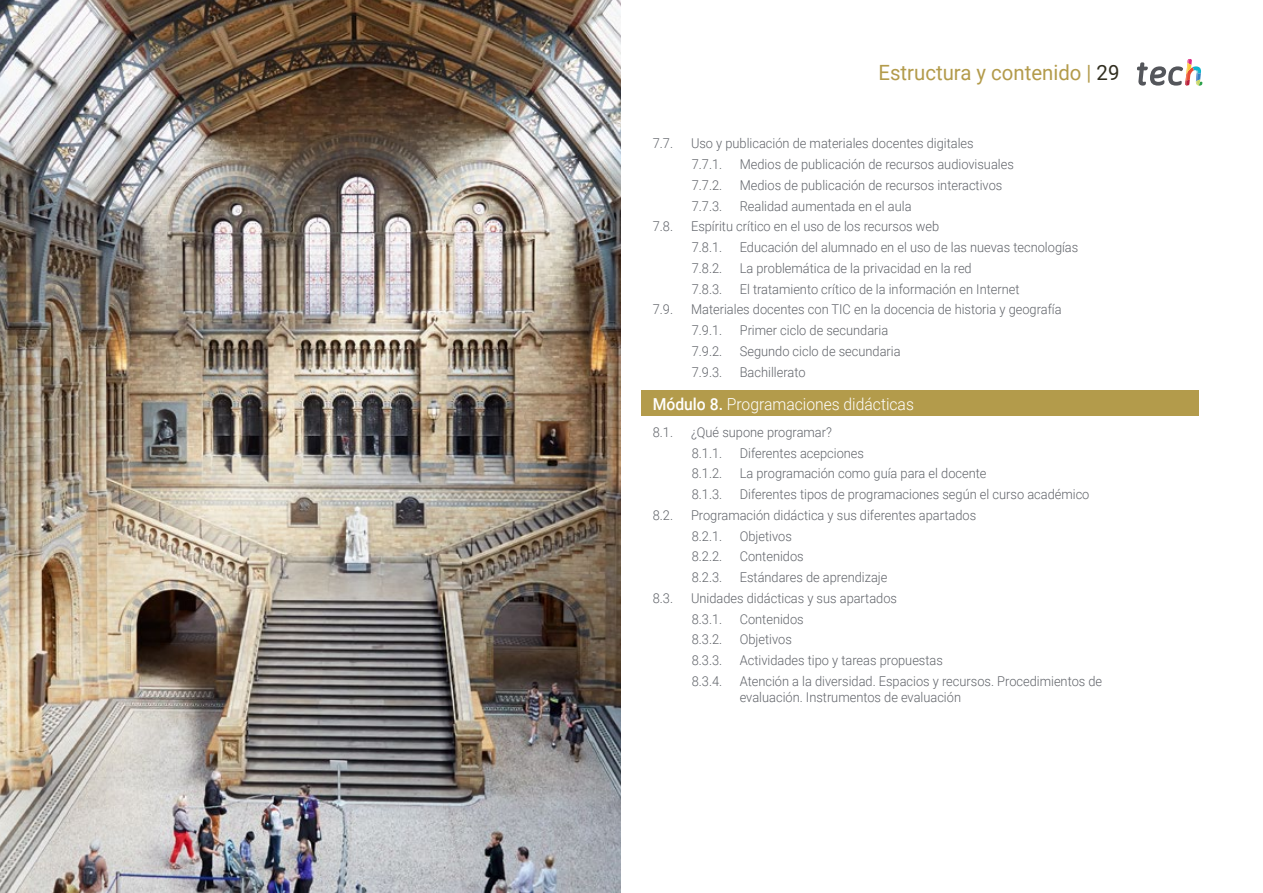
<style>
.page{position:relative;width:1263px;height:893px;background:#fff}
.page>*{position:absolute;margin:0;border:0;box-sizing:border-box;transform-origin:0 0}
.t1{font:21px "Roboto";color:#b39b4b}
.t2{font:300 16.5px "Roboto";color:#fff;scale:.95 1}
.t3{font:300 13.5px/20.7px "Roboto";color:#61646a;scale:.95 1}
.s1{color:#312e20}
.s2{font-weight:500}
</style>
<div class="page">
<svg style="left:1137px;top:59px;width:65px;height:27px"></svg>
<div style="left:642px;top:391px;width:557px;height:25px;background:#b39b4b"></div>
<img style="left:0;top:0;width:621px;height:893px">
<h1 class="t1" style="left:878px;top:57px;width:242px">Estructura y contenido | <span class="s1">29</span></h1>
<p class="t3" style="left:653px;top:133px;width:23px">7.7.</p>
<p class="t3" style="left:691px;top:133px;width:299px">Uso y publicación de materiales docentes digitales<br>7.7.1.</p>
<p class="t3" style="left:740px;top:153px;width:290px">Medios de publicación de recursos audiovisuales</p>
<p class="t3" style="left:692px;top:174px;width:34px">7.7.2.</p>
<p class="t3" style="left:740px;top:174px;width:278px">Medios de publicación de recursos interactivos</p>
<p class="t3" style="left:692px;top:195px;width:34px">7.7.3.</p>
<p class="t3" style="left:740px;top:195px;width:182px">Realidad aumentada en el aula</p>
<p class="t3" style="left:653px;top:216px;width:23px">7.8.</p>
<p class="t3" style="left:691px;top:216px;width:263px">Espíritu crítico en el uso de los recursos web<br>7.8.1.</p>
<p class="t3" style="left:740px;top:236px;width:358px">Educación del alumnado en el uso de las nuevas tecnologías</p>
<p class="t3" style="left:692px;top:257px;width:34px">7.8.2.</p>
<p class="t3" style="left:740px;top:257px;width:246px">La problemática de la privacidad en la red</p>
<p class="t3" style="left:692px;top:278px;width:34px">7.8.3.</p>
<p class="t3" style="left:740px;top:278px;width:296px">El tratamiento crítico de la información en Internet</p>
<p class="t3" style="left:653px;top:299px;width:23px">7.9.</p>
<p class="t3" style="left:691px;top:299px;width:392px">Materiales docentes con TIC en la docencia de historia y geografía<br>7.9.1.</p>
<p class="t3" style="left:740px;top:319px;width:158px">Primer ciclo de secundaria</p>
<p class="t3" style="left:692px;top:340px;width:34px">7.9.2.</p>
<p class="t3" style="left:740px;top:340px;width:171px">Segundo ciclo de secundaria</p>
<p class="t3" style="left:692px;top:361px;width:34px">7.9.3.</p>
<p class="t3" style="left:740px;top:361px;width:71px">Bachillerato</p>
<p class="t2" style="left:653px;top:392px;width:276px"><span class="s2">Módulo 8.</span> Programaciones didácticas</p>
<p class="t3" style="left:653px;top:421px;width:23px">8.1.</p>
<p class="t3" style="left:691px;top:421px;width:150px">¿Qué supone programar?<br>8.1.1.</p>
<p class="t3" style="left:740px;top:442px;width:132px">Diferentes acepciones</p>
<p class="t3" style="left:692px;top:463px;width:34px">8.1.2.</p>
<p class="t3" style="left:740px;top:463px;width:261px">La programación como guía para el docente</p>
<p class="t3" style="left:692px;top:483px;width:34px">8.1.3.</p>
<p class="t3" style="left:740px;top:483px;width:370px">Diferentes tipos de programaciones según el curso académico</p>
<p class="t3" style="left:653px;top:504px;width:23px">8.2.</p>
<p class="t3" style="left:691px;top:504px;width:302px">Programación didáctica y sus diferentes apartados<br>8.2.1.</p>
<p class="t3" style="left:740px;top:525px;width:56px">Objetivos</p>
<p class="t3" style="left:692px;top:546px;width:34px">8.2.2.</p>
<p class="t3" style="left:740px;top:546px;width:69px">Contenidos</p>
<p class="t3" style="left:692px;top:566px;width:34px">8.2.3.</p>
<p class="t3" style="left:740px;top:566px;width:157px">Estándares de aprendizaje</p>
<p class="t3" style="left:653px;top:587px;width:23px">8.3.</p>
<p class="t3" style="left:691px;top:587px;width:218px">Unidades didácticas y sus apartados<br>8.3.1.</p>
<p class="t3" style="left:740px;top:608px;width:69px">Contenidos</p>
<p class="t3" style="left:692px;top:629px;width:34px">8.3.2.</p>
<p class="t3" style="left:740px;top:629px;width:56px">Objetivos</p>
<p class="t3" style="left:692px;top:649px;width:34px">8.3.3.</p>
<p class="t3" style="left:740px;top:649px;width:215px">Actividades tipo y tareas propuestas</p>
<p class="t3" style="left:692px;top:670px;width:34px">8.3.4.</p>
<p class="t3" style="left:740px;top:672px;width:383px;line-height:16.5px">Atención a la diversidad. Espacios y recursos. Procedimientos de evaluación. Instrumentos de evaluación</p>
</div>
